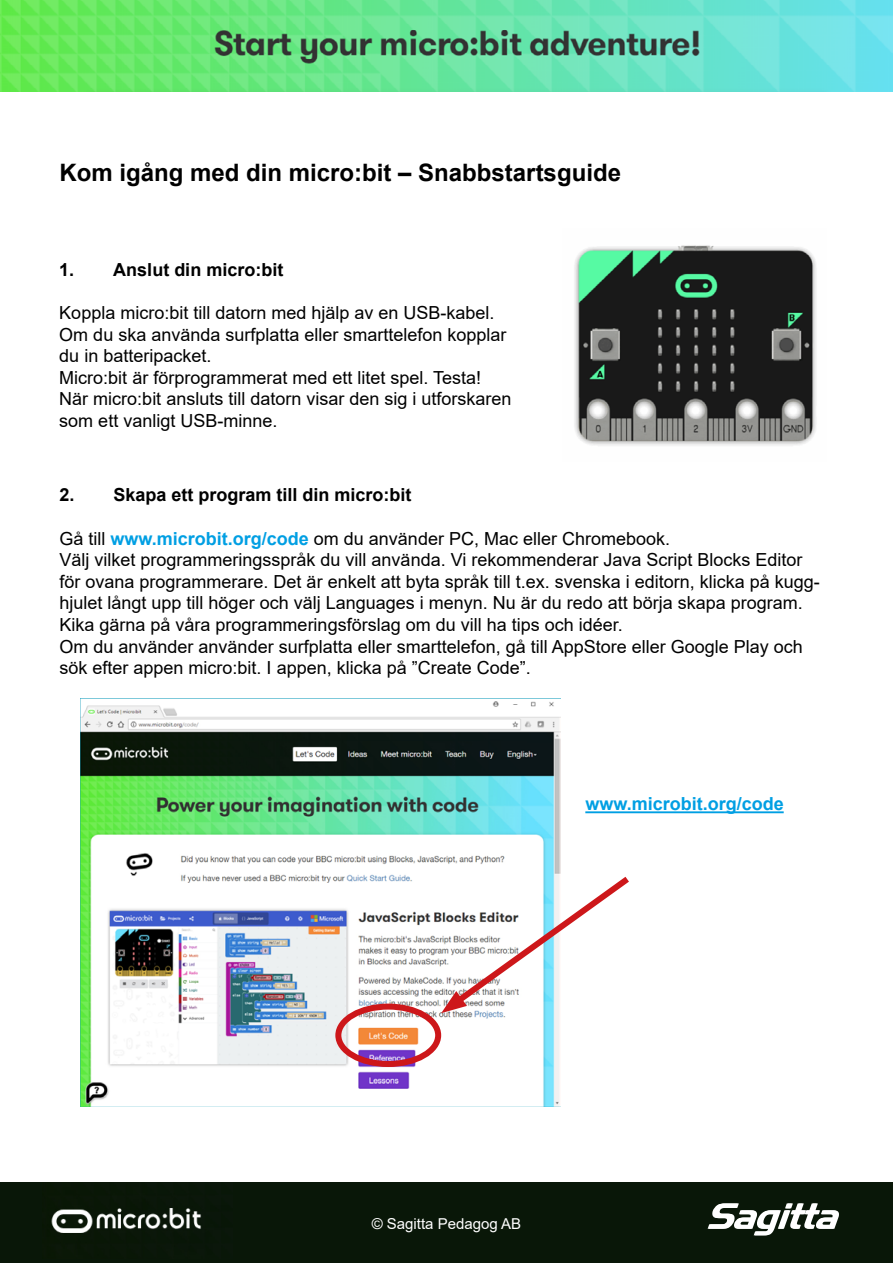
<style>
.page{position:relative;width:893px;height:1263px;background:#fff}
.page>*{position:absolute;margin:0;border:0;box-sizing:border-box;transform-origin:0 0}
.t1{font:700 24px "Arial";color:#000}
.t2{font:18px/21.6px "Arial";color:#000}
.t3{font:700 18px "Arial";color:#000}
.t4{font:700 18px "Arial";color:#009fe3}
.t5{font:15px "Arial";color:#fff}
.s1{font-weight:700;color:#009fe3}
</style>
<div class="page">
<div style="left:0;top:1182px;width:893px;height:81px;background:#091708"></div>
<img style="left:51px;top:1208px;width:150px;height:25px">
<svg style="left:708px;top:1203px;width:131px;height:32px"></svg>
<img style="left:0;top:0;width:893px;height:92px">
<img style="left:81px;top:698px;width:480px;height:408px">
<img style="left:574px;top:245px;width:242px;height:201px">
<div style="left:335px;top:1003px;width:106px;height:64px;border:6px solid #cd171a;border-radius:50%"></div>
<svg style="left:441px;top:871px;width:188px;height:142px"></svg>
<hr style="left:585px;top:811px;width:199px;height:2px;background:#009fe3">
<h1 class="t1" style="left:60px;top:156px;width:563px">Kom igång med din micro:bit – Snabbstartsguide</h1>
<p class="t3" style="left:59px;top:257px;width:226px">1. Anslut din micro:bit</p>
<p class="t2" style="left:59px;top:302px;width:454px">Koppla micro:bit till datorn med hjälp av en USB-kabel.<br>Om du ska använda surfplatta eller smarttelefon kopplar du in batteripacket.<br>Micro:bit är förprogrammerat med ett litet spel. Testa!<br>När micro:bit ansluts till datorn visar den sig i utforskaren som ett vanligt USB-minne.</p>
<p class="t3" style="left:60px;top:482px;width:354px">2. Skapa ett program till din micro:bit</p>
<p class="t2" style="left:60px;top:527px;width:762px">Gå till <span class="s1">www.microbit.org/code</span> om du använder PC, Mac eller Chromebook.<br>Välj vilket programmeringsspråk du vill använda. Vi rekommenderar Java Script Blocks Editor för ovana programmerare. Det är enkelt att byta språk till t.ex. svenska i editorn, klicka på kugg&shy;hjulet långt upp till höger och välj Languages i menyn. Nu är du redo att börja skapa program.<br>Kika gärna på våra programmeringsförslag om du vill ha tips och idéer.<br>Om du använder använder surfplatta eller smarttelefon, gå till AppStore eller Google Play och sök efter appen micro:bit. I appen, klicka på ”Create Code”.</p>
<p class="t4" style="left:585px;top:791px;width:200px">www.microbit.org/code</p>
<p class="t5" style="left:372px;top:1213px;width:151px">© Sagitta Pedagog AB</p>
</div>
